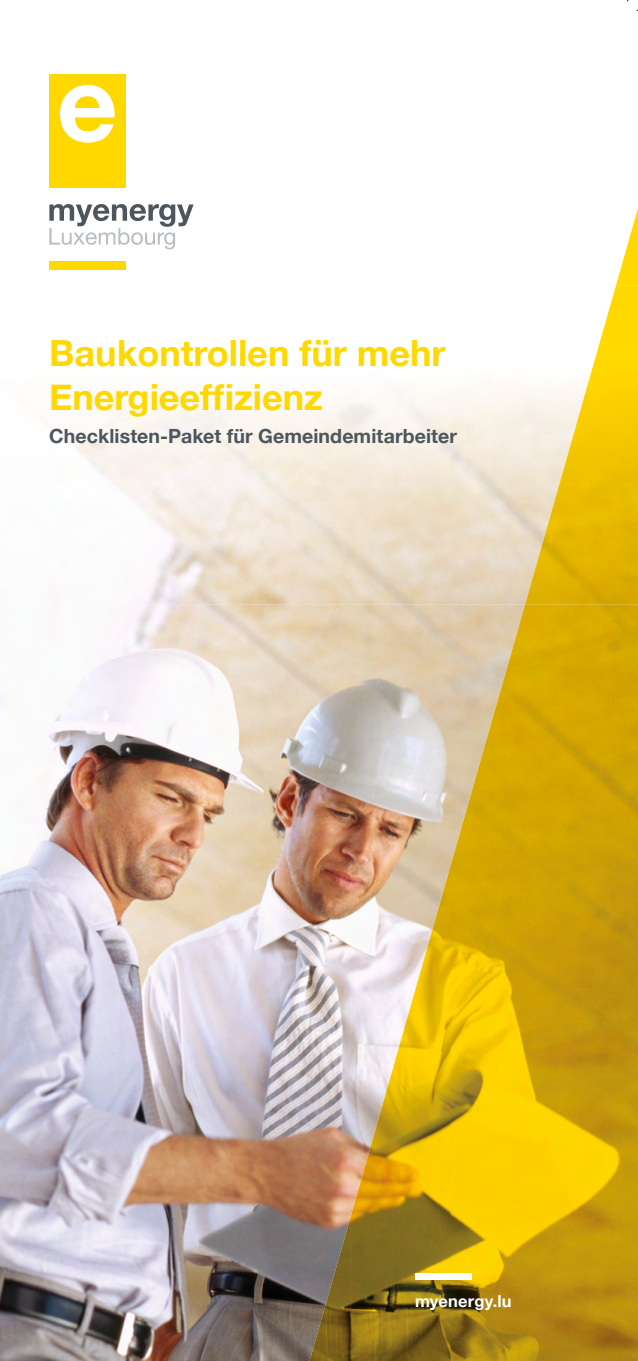
<style>
.page{position:relative;width:638px;height:1361px;background:#fff}
.page>*{position:absolute;margin:0;border:0;box-sizing:border-box;transform-origin:0 0}
.t1{font:700 36px/43.2px "Helvetica Neue";color:#ffd800}
.t2{font:700 19.5px "Helvetica Neue";letter-spacing:.005em;color:#4c565c}
.t3{font:700 16.5px "Helvetica Neue";letter-spacing:.01em;color:#fff}
</style>
<div class="page">
<img style="left:0;top:604px;width:499px;height:757px">
<img style="left:54px;top:500px;width:471px;height:104px">
<div style="left:49px;top:74px;width:76px;height:113px;background:#ffd800"></div>
<svg style="left:60px;top:85px;width:55px;height:58px"></svg>
<img style="left:499px;top:604px;width:139px;height:757px">
<img style="left:450px;top:692px;width:50px;height:669px">
<img style="left:400px;top:867px;width:50px;height:494px">
<img style="left:350px;top:1042px;width:50px;height:319px">
<img style="left:309px;top:1216px;width:42px;height:145px">
<svg style="left:49px;top:169px;width:589px;height:122px"></svg>
<img style="left:525px;top:291px;width:113px;height:313px">
<div style="left:415px;top:1273px;width:56px;height:7px;background:#fff"></div>
<h1 class="t1" style="left:49px;top:331px;width:397px">Baukontrollen für mehr<br>Energieeffizienz</h1>
<p class="t2" style="left:49px;top:424px;width:409px">Checklisten-Paket für Gemeindemitarbeiter</p>
<p class="t3" style="left:415px;top:1290px;width:98px">myenergy.lu</p>
</div>
